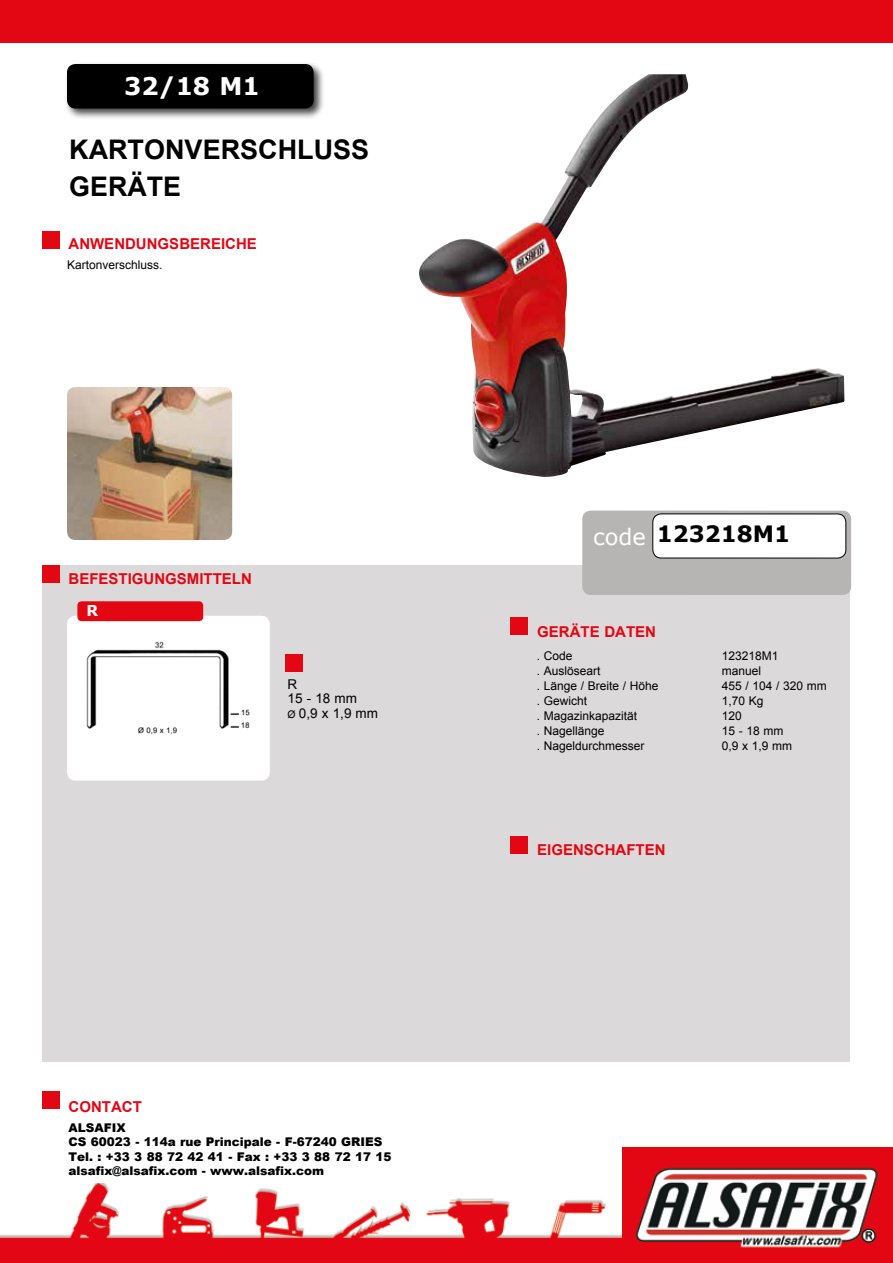
<style>
.page{position:relative;width:893px;height:1263px;background:#fff}
.page>*{position:absolute;margin:0;border:0;box-sizing:border-box;transform-origin:0 0}
.t1{font:700 27px/37.3px "Arial";color:#000}
.t2{font:700 24.3px "Verdana";color:#fff}
.t3{font:700 22.5px "Verdana";color:#000}
.t4{font:22.5px "Verdana";color:#fff}
.t5{font:700 15px "Arial";color:#e30613}
.t6{font:700 15px "Verdana";color:#fff}
.t7{font:13.5px/13.5px "Arial";color:#000}
.t8{font:12px "Arial";color:#000}
.t9{font:900 12px/14.4px "Arial";color:#000}
.s1{font-size:10.5px}
</style>
<div class="page">
<img style="left:419px;top:74px;width:425px;height:403px">
<div style="left:43px;top:566px;width:807px;height:496px;background:#dbd9d9"></div>
<div style="left:67px;top:616px;width:203px;height:165px;background:#fff;border-radius:9px"></div>
<img style="left:87px;top:641px;width:163px;height:94px">
<div style="left:0;top:0;width:893px;height:43px;background:#e30613"></div>
<img style="left:0;top:1183px;width:622px;height:80px">
<div style="left:622px;top:1148px;width:271px;height:115px;background:#e30613"></div>
<img style="left:635px;top:1167px;width:243px;height:81px">
<div style="left:64px;top:61px;width:261px;height:59px;background:#000;opacity:.75"></div>
<div style="left:67px;top:64px;width:247px;height:45px;background:#000;border-radius:9px"></div>
<div style="left:77px;top:601px;width:126px;height:20px;background:#e30613;border-radius:4px"></div>
<img style="left:67px;top:387px;width:165px;height:153px">
<div style="left:582px;top:510px;width:269px;height:85px;background:#b7b4b4;border-radius:9px"></div>
<div style="left:653px;top:514px;width:193px;height:44px;background:#fff;border-radius:9px"></div>
<div style="left:652px;top:513px;width:194px;height:45px;border:1px solid #000;border-radius:9px"></div>
<div style="left:43px;top:232px;width:17px;height:17px;background:#e30613"></div>
<div style="left:285px;top:654px;width:17px;height:17px;background:#e30613"></div>
<div style="left:510px;top:618px;width:17px;height:17px;background:#e30613"></div>
<div style="left:43px;top:565px;width:17px;height:17px;background:#e30613"></div>
<div style="left:510px;top:837px;width:17px;height:17px;background:#e30613"></div>
<div style="left:43px;top:1092px;width:17px;height:17px;background:#e30613"></div>
<h2 class="t2" style="left:124px;top:68px;width:137px">32/18 M1</h2>
<h1 class="t1" style="left:69px;top:131px;width:301px">KARTONVERSCHLUSS<br>GERÄTE</h1>
<p class="t5" style="left:69px;top:234px;width:190px">ANWENDUNGSBEREICHE</p>
<p class="t8" style="left:67px;top:257px;width:97px">Kartonverschluss.</p>
<p class="t5" style="left:69px;top:569px;width:185px">BEFESTIGUNGSMITTELN</p>
<p class="t6" style="left:86px;top:600px;width:13px">R</p>
<p class="t7" style="left:288px;top:678px;width:71px">R<br>15 - 18 mm</p>
<p class="t7" style="left:288px;top:706px;width:92px"><span class="s1">Ø</span> 0,9 x 1,9 mm</p>
<p class="t5" style="left:69px;top:1097px;width:75px">CONTACT</p>
<p class="t9" style="left:69px;top:1120px;width:325px">ALSAFIX<br>CS 60023 - 114a rue Principale - F-67240 GRIES Tel. : +33 3 88 72 42 41 - Fax : +33 3 88 72 17 15 alsafix@alsafix.com - www.alsafix.com</p>
<h3 class="t4" style="left:593px;top:521px;width:54px">code</h3>
<h3 class="t3" style="left:657px;top:518px;width:135px">123218M1</h3>
<p class="t5" style="left:537px;top:622px;width:120px">GERÄTE DATEN</p>
<p class="t8" style="left:537px;top:648px;width:37px">. Code</p>
<p class="t8" style="left:722px;top:648px;width:58px">123218M1</p>
<p class="t8" style="left:537px;top:663px;width:65px">. Auslöseart</p>
<p class="t8" style="left:722px;top:663px;width:41px">manuel</p>
<p class="t8" style="left:537px;top:678px;width:123px">. Länge / Breite / Höhe</p>
<p class="t8" style="left:722px;top:678px;width:107px">455 / 104 / 320 mm</p>
<p class="t8" style="left:537px;top:693px;width:52px">. Gewicht</p>
<p class="t8" style="left:722px;top:693px;width:43px">1,70 Kg</p>
<p class="t8" style="left:537px;top:708px;width:102px">. Magazinkapazität</p>
<p class="t8" style="left:722px;top:708px;width:22px">120</p>
<p class="t8" style="left:537px;top:723px;width:69px">. Nagellänge</p>
<p class="t8" style="left:722px;top:723px;width:63px">15 - 18 mm</p>
<p class="t8" style="left:537px;top:738px;width:109px">. Nageldurchmesser</p>
<p class="t8" style="left:722px;top:738px;width:72px">0,9 x 1,9 mm</p>
<p class="t5" style="left:537px;top:840px;width:130px">EIGENSCHAFTEN</p>
</div>
